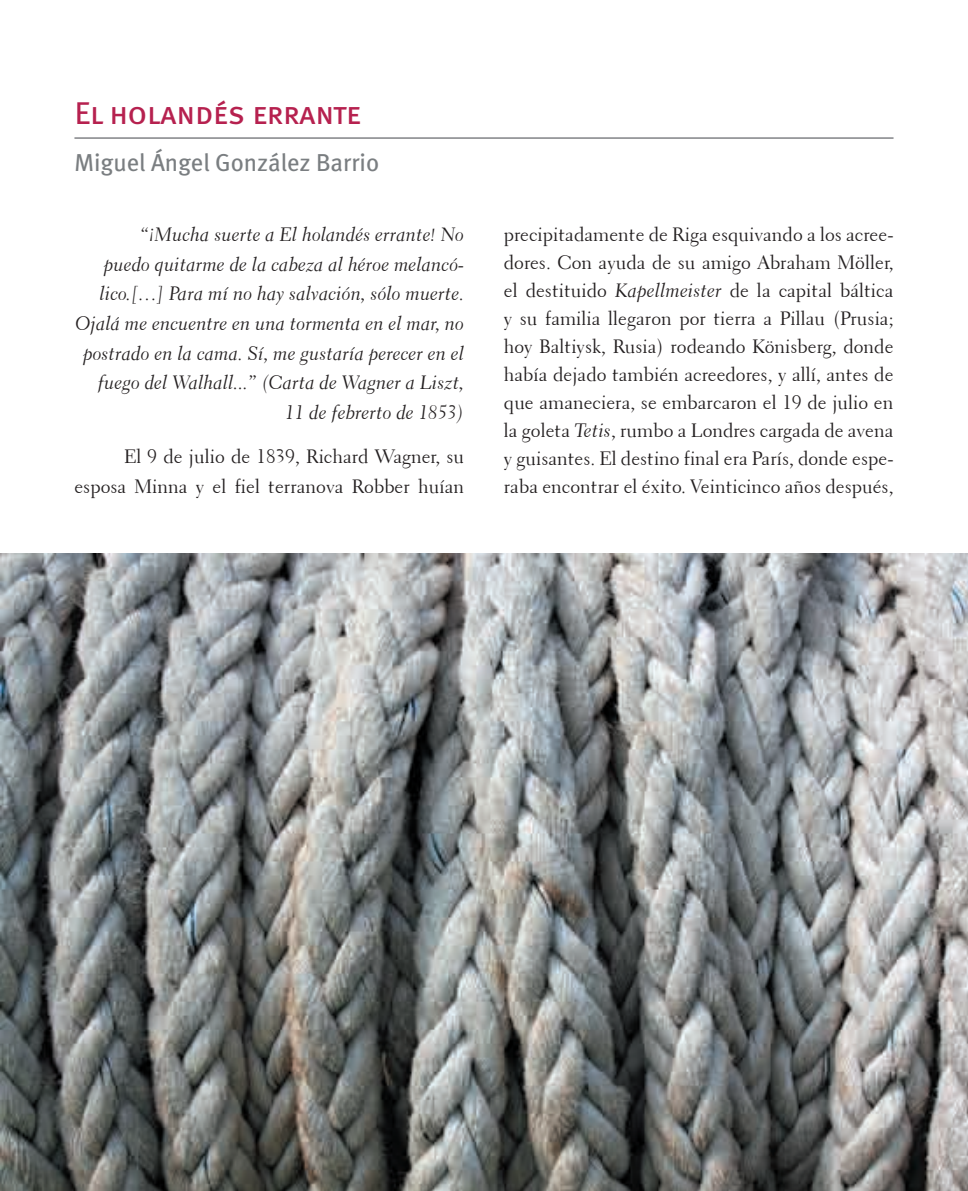
<style>
.page{position:relative;width:968px;height:1191px;background:#fff}
.page>*{position:absolute;margin:0;border:0;box-sizing:border-box;transform-origin:0 0}
.t1{font:31.5px "Meta Book Caps";letter-spacing:-.01em;color:#b6214f}
.t2{font:24.5px "Meta";color:#7a7e81}
.t3{font:19.25px/28px "Transitional 521 BT Roman A";color:#231f20;text-align:right}
.t4{font:19.25px/29.6px "Transitional 521 BT Cursive A";color:#231f20;text-align:right}
.s1{font-family:"Transitional 521 BT Cursive A"}
</style>
<div class="page">
<hr style="left:74px;top:137px;width:819px;height:2px;background:#939598">
<img style="left:0;top:553px;width:967px;height:638px">
<h1 class="t1" style="left:74px;top:95px;width:288px">El holandés errante</h1>
<p class="t2" style="left:74px;top:148px;width:306px">Miguel Ángel González Barrio</p>
<p class="t4" style="left:76px;top:220px;width:390px">“¡Mucha suerte a El holandés errante! No<br>puedo quitarme de la cabeza al héroe melancó&shy;lico.[…] Para mí no hay salvación, sólo muerte.<br>Ojalá me encuentre en una tormenta en el mar, no postrado en la cama. Sí, me gustaría perecer en el fuego del Walhall...” (Carta de Wagner a Liszt, 11 de febrerto de 1853)</p>
<p class="t3" style="left:74px;top:442px;width:391px;line-height:29.6px">El 9 de julio de 1839, Richard Wagner, su esposa Minna y el fiel terranova Robber huían</p>
<p class="t3" style="left:504px;top:221px;width:391px;text-align:justify">precipitadamente de Riga esquivando a los acree&shy;dores. Con ayuda de su amigo Abraham Möller, el destituido <span class="s1">Kapellmeister</span> de la capital báltica y su familia llegaron por tierra a Pillau (Prusia; hoy Baltiysk, Rusia) rodeando Könisberg, donde había dejado también acreedores, y allí, antes de que amaneciera, se embarcaron el 19 de julio en la goleta <span class="s1">Tetis</span>, rumbo a Londres cargada de avena y guisantes. El destino final era París, donde espe&shy;raba encontrar el éxito. Veinticinco años después,</p>
</div>
